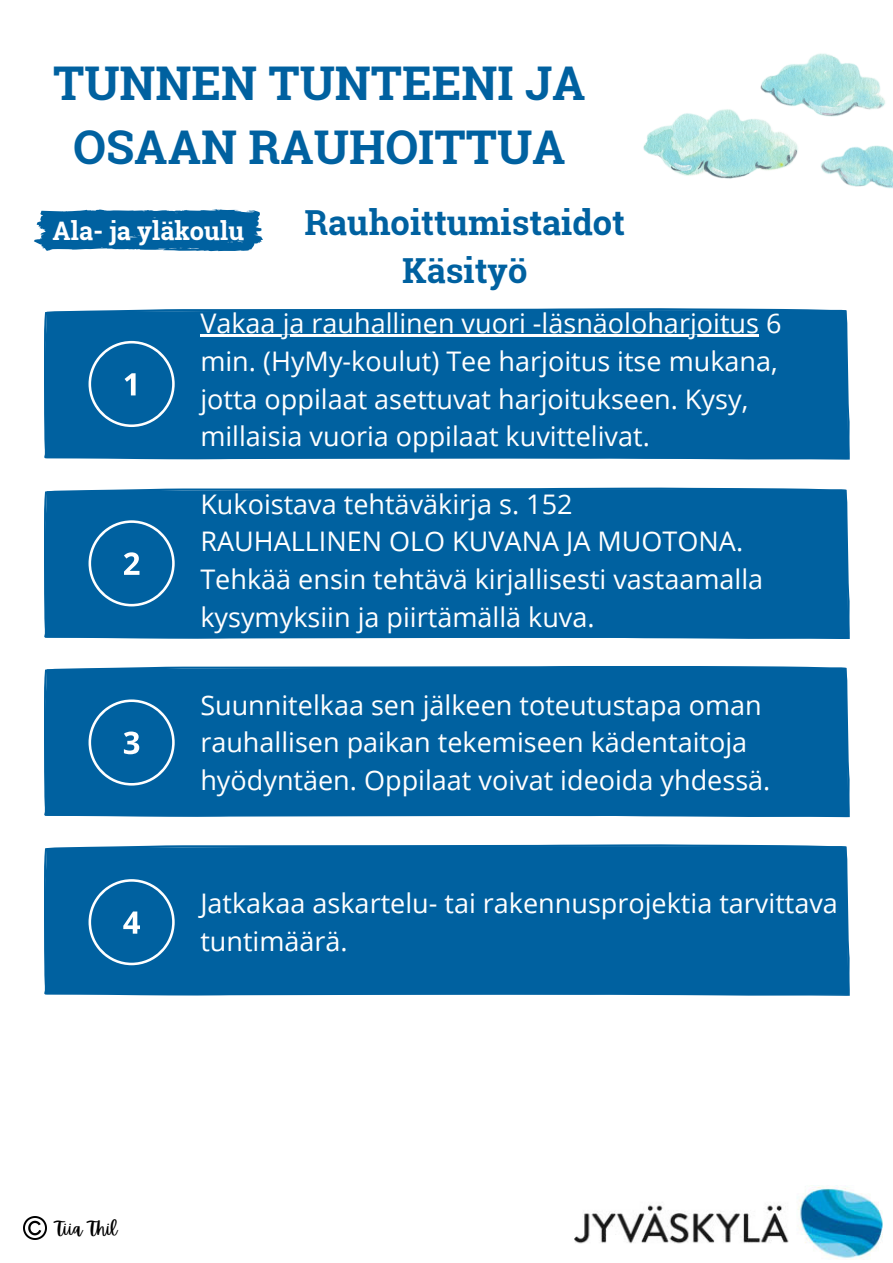
<style>
.page{position:relative;width:893px;height:1263px;background:#fff}
.page>*{position:absolute;margin:0;border:0;box-sizing:border-box;transform-origin:0 0}
.t1{font:700 46.5px/64.7px "Roboto Slab";color:#0061a0;text-align:center}
.t2{font:700 34.5px "Roboto Slab";color:#0061a0}
.t3{font:27px/37.7px "Open Sans";color:#fff}
.t4{font:700 25.5px "Roboto Slab";color:#fff}
.t5{font:18px "Apricots";color:#000}
</style>
<div class="page">
<div style="left:44px;top:666px;width:805px;height:151px;background:#0061a0"></div>
<div style="left:44px;top:844px;width:805px;height:152px;background:#0061a0"></div>
<div style="left:44px;top:488px;width:805px;height:151px;background:#0061a0"></div>
<div style="left:44px;top:308px;width:805px;height:152px;background:#0061a0"></div>
<svg style="left:89px;top:341px;width:86px;height:86px;background:#1b72aa"></svg>
<svg style="left:89px;top:520px;width:86px;height:86px;background:#1d73aa"></svg>
<svg style="left:89px;top:699px;width:86px;height:86px;background:#1d73aa"></svg>
<svg style="left:89px;top:879px;width:86px;height:86px;background:#1d73aa"></svg>
<svg style="left:34px;top:209px;width:229px;height:42px;background:#1d73aa"></svg>
<hr style="left:200px;top:335px;width:559px;height:2px;background:#fff">
<img style="left:644px;top:53px;width:249px;height:136px">
<img style="left:574px;top:1185px;width:308px;height:75px">
<img style="left:24px;top:1217px;width:23px;height:23px">
<p class="t1" style="left:53px;top:49px;width:534px">TUNNEN TUNTEENI JA<br>OSAAN RAUHOITTUA</p>
<p class="t4" style="left:53px;top:213px;width:193px">Ala- ja yläkoulu</p>
<p class="t2" style="left:304px;top:199px;width:322px">Rauhoittumistaidot</p>
<p class="t2" style="left:402px;top:247px;width:127px">Käsityö</p>
<p class="t3" style="left:200px;top:304px;width:582px">Vakaa ja rauhallinen vuori -läsnäoloharjoitus 6 min. (HyMy-koulut) Tee harjoitus itse mukana, jotta oppilaat asettuvat harjoitukseen. Kysy, millaisia vuoria oppilaat kuvittelivat.</p>
<p class="t3" style="left:200px;top:484px;width:374px">Kukoistava tehtäväkirja s. 152</p>
<p class="t3" style="left:200px;top:522px;width:544px">RAUHALLINEN OLO KUVANA JA MUOTONA.</p>
<p class="t3" style="left:200px;top:560px;width:564px">Tehkää ensin tehtävä kirjallisesti vastaamalla kysymyksiin ja piirtämällä kuva.</p>
<p class="t3" style="left:200px;top:685px;width:571px">Suunnitelkaa sen jälkeen toteutustapa oman rauhallisen paikan tekemiseen kädentaitoja hyödyntäen. Oppilaat voivat ideoida yhdessä.</p>
<p class="t3" style="left:200px;top:884px;width:639px">Jatkakaa askartelu- tai rakennusprojektia tarvittava tuntimäärä.</p>
<p class="t5" style="left:55px;top:1218px;width:64px">Tiia Thil</p>
</div>
